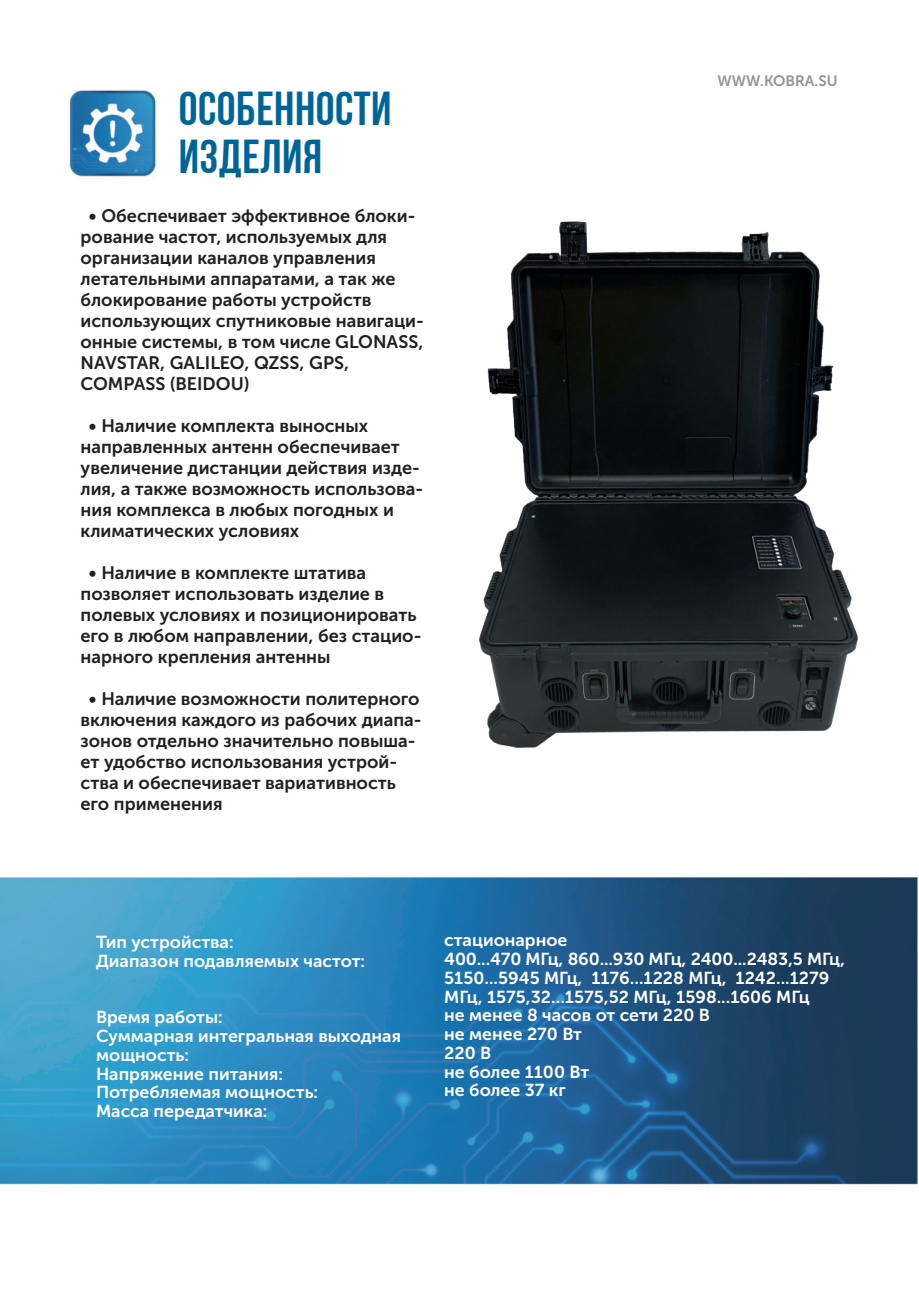
<style>
.page{position:relative;width:919px;height:1289px;background:#fff}
.page>*{position:absolute;margin:0;border:0;box-sizing:border-box;transform-origin:0 0}
.t1{font:700 47.55px/48.2px "Bebas Neue";letter-spacing:.01em;color:#006596}
.t2{font:18px/21px "Museo Sans Cyrl 700";color:#231f20}
.t3{font:17.25px/18.8px "Museo Sans Cyrl 700";color:#fff}
.t4{font:15px "Museo Sans Cyrl 700";color:#939598}
</style>
<div class="page">
<img style="left:0;top:90px;width:918px;height:1095px">
<img style="left:447px;top:210px;width:420px;height:541px">
<h1 class="t1" style="left:179px;top:83px;width:214px">особенности изделия</h1>
<p class="t2" style="left:81px;top:205px;width:345px;text-indent:8px">• Обеспечивает эффективное блоки&shy;рование частот, используемых для организации каналов управления летательными аппаратами, а так же блокирование работы устройств использующих спутниковые навигаци&shy;онные системы, в том числе GLONASS,<br>NAVSTAR, GALILEO, QZSS, GPS,<br>COMPASS (BEIDOU)</p>
<p class="t2" style="left:81px;top:415px;width:344px;text-indent:8px">• Наличие комплекта выносных направленных антенн обеспечивает увеличение дистанции действия изде&shy;лия, а также возможность использова&shy;ния комплекса в любых погодных и климатических условиях</p>
<p class="t2" style="left:81px;top:562px;width:342px;text-indent:8px">• Наличие в комплекте штатива позволяет использовать изделие в полевых условиях и позиционировать его в любом направлении, без стацио&shy;нарного крепления антенны</p>
<p class="t2" style="left:81px;top:688px;width:343px;text-indent:8px">• Наличие возможности политерного включения каждого из рабочих диапа&shy;зонов отдельно значительно повыша&shy;ет удобство использования устрой&shy;ства и обеспечивает вариативность его применения</p>
<p class="t4" style="left:717px;top:73px;width:121px">WWW.KOBRA.SU</p>
<p class="t3" style="left:96px;top:933px;width:270px">Тип устройства:<br>Диапазон подавляемых частот:</p>
<p class="t3" style="left:96px;top:1008px;width:306px">Время работы:<br>Суммарная интегральная выходная мощность:<br>Напряжение питания:<br>Потребляемая мощность:<br>Масса передатчика:</p>
<p class="t3" style="left:444px;top:931px;width:402px">стационарное<br>400...470 МГц, 860...930 МГц, 2400...2483,5 МГц,<br>5150...5945 МГц, 1176...1228 МГц, 1242...1279<br>МГц, 1575,32...1575,52 МГц, 1598...1606 МГц<br>не менее 8 часов от сети 220 В<br>не менее 270 Вт<br>220 В<br>не более 1100 Вт<br>не более 37 кг</p>
</div>
